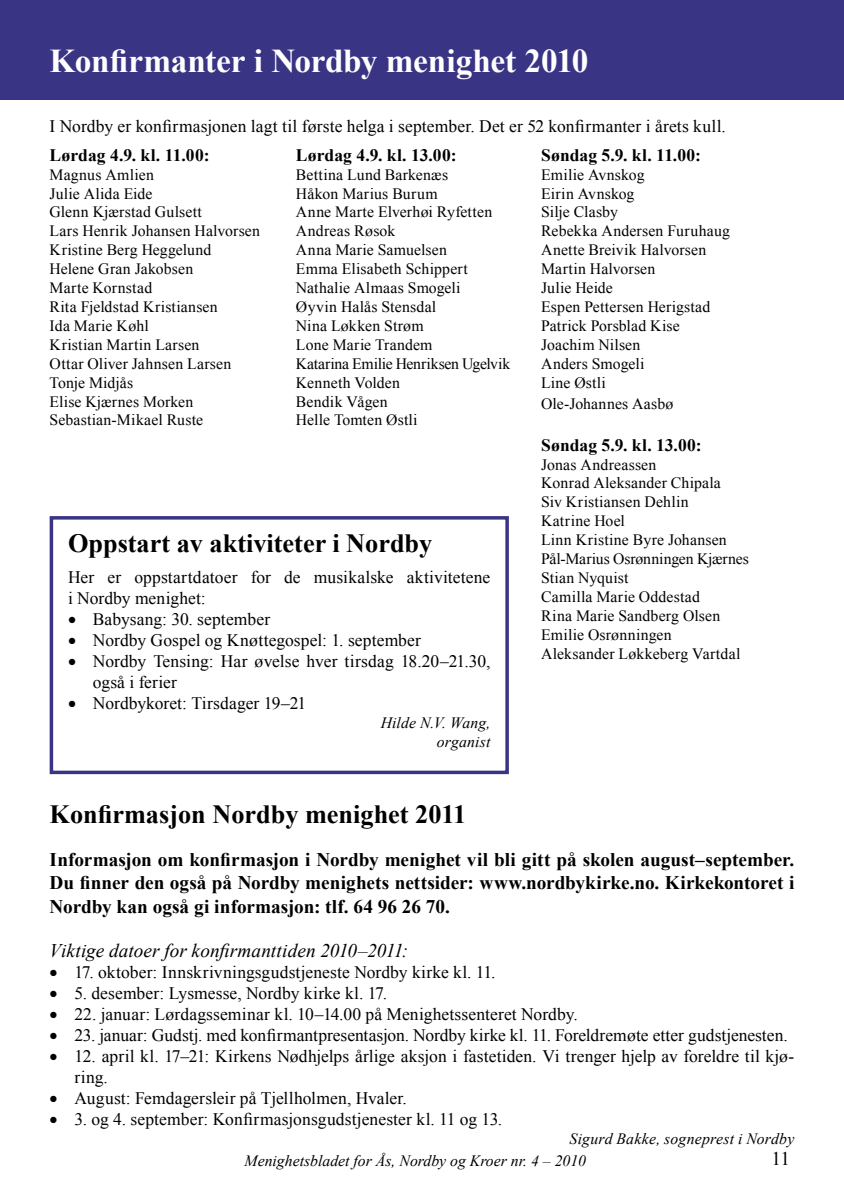
<style>
.page{position:relative;width:844px;height:1191px;background:#fff}
.page>*{position:absolute;margin:0;border:0;box-sizing:border-box;transform-origin:0 0}
.t1{font:700 33.25px "Times New Roman";letter-spacing:-.01em;color:#fff}
.t2{font:700 26.25px "Times New Roman";color:#000}
.t3{font:700 19.25px/23.1px "Times New Roman";letter-spacing:-.005em;color:#000;text-align:justify}
.t4{font:italic 19.25px "Times New Roman";color:#000}
.t5{font:19.25px "Times New Roman";color:#000}
.t6{font:17.5px/21px "Times New Roman";letter-spacing:.005em;color:#000}
.t7{font:700 17.5px "Times New Roman";letter-spacing:.01em;color:#000}
.t8{font:15.75px/18.9px "Times New Roman";letter-spacing:.01em;color:#000}
.t9{font:italic 15.75px/18.9px "Times New Roman";color:#000;text-align:right}
</style>
<div class="page">
<div style="left:0;top:0;width:843px;height:99px;background:#3a3484"></div>
<div style="left:50px;top:516px;width:458px;height:258px;border:4px solid #3a3484"></div>
<h1 class="t1" style="left:50px;top:38px;width:540px">Konfirmanter i Nordby menighet 2010</h1>
<p class="t6" style="left:50px;top:116px;width:677px">I Nordby er konfirmasjonen lagt til første helga i september. Det er 52 konfirmanter i årets kull.</p>
<p class="t7" style="left:50px;top:143px;width:161px">Lørdag 4.9. kl. 11.00:</p>
<p class="t8" style="left:50px;top:165px;width:212px">Magnus Amlien<br>Julie Alida Eide<br>Glenn Kjærstad Gulsett<br>Lars Henrik Johansen Halvorsen<br>Kristine Berg Heggelund<br>Helene Gran Jakobsen<br>Marte Kornstad<br>Rita Fjeldstad Kristiansen<br>Ida Marie Køhl<br>Kristian Martin Larsen<br>Ottar Oliver Jahnsen Larsen<br>Tonje Midjås<br>Elise Kjærnes Morken<br>Sebastian-Mikael Ruste</p>
<p class="t7" style="left:541px;top:143px;width:161px">Søndag 5.9. kl. 11.00:</p>
<p class="t8" style="left:541px;top:165px;width:190px">Emilie Avnskog<br>Eirin Avnskog<br>Silje Clasby<br>Rebekka Andersen Furuhaug<br>Anette Breivik Halvorsen<br>Martin Halvorsen<br>Julie Heide<br>Espen Pettersen Herigstad<br>Patrick Porsblad Kise<br>Joachim Nilsen<br>Anders Smogeli<br>Line Østli</p>
<p class="t8" style="left:541px;top:394px;width:134px">Ole-Johannes Aasbø</p>
<p class="t7" style="left:541px;top:433px;width:162px">Søndag 5.9. kl. 13.00:</p>
<p class="t8" style="left:541px;top:454px;width:209px">Jonas Andreassen<br>Konrad Aleksander Chipala<br>Siv Kristiansen Dehlin<br>Katrine Hoel<br>Linn Kristine Byre Johansen<br>Pål-Marius Osrønningen Kjærnes<br>Stian Nyquist<br>Camilla Marie Oddestad<br>Rina Marie Sandberg Olsen<br>Emilie Osrønningen<br>Aleksander Løkkeberg Vartdal</p>
<p class="t7" style="left:296px;top:143px;width:162px">Lørdag 4.9. kl. 13.00:</p>
<p class="t8" style="left:296px;top:165px;width:216px">Bettina Lund Barkenæs<br>Håkon Marius Burum<br>Anne Marte Elverhøi Ryfetten<br>Andreas Røsok<br>Anna Marie Samuelsen<br>Emma Elisabeth Schippert<br>Nathalie Almaas Smogeli<br>Øyvin Halås Stensdal<br>Nina Løkken Strøm<br>Lone Marie Trandem<br>Katarina Emilie Henriksen Ugelvik<br>Kenneth Volden<br>Bendik Vågen<br>Helle Tomten Østli</p>
<h2 class="t2" style="left:68px;top:525px;width:366px">Oppstart av aktiviteter i Nordby</h2>
<p class="t6" style="left:68px;top:566px;width:423px">Her er oppstartdatoer for de musikalske aktivitetene i Nordby menighet:</p>
<p class="t6" style="left:68px;top:608px;width:204px">• Babysang: 30. september</p>
<p class="t6" style="left:68px;top:629px;width:354px">• Nordby Gospel og Knøttegospel: 1. september</p>
<p class="t6" style="left:93px;top:650px;width:399px;text-indent:-25px">• Nordby Tensing: Har øvelse hver tirsdag 18.20–21.30, også i ferier</p>
<p class="t6" style="left:68px;top:692px;width:240px">• Nordbykoret: Tirsdager 19–21</p>
<p class="t9" style="left:381px;top:713px;width:111px">Hilde N.V. Wang, organist</p>
<h2 class="t2" style="left:50px;top:796px;width:418px">Konfirmasjon Nordby menighet 2011</h2>
<p class="t3" style="left:50px;top:848px;width:746px">Informasjon om konfirmasjon i Nordby menighet vil bli gitt på skolen august–september.<br>Du finner den også på Nordby menighets nettsider: www.nordbykirke.no. Kirkekontoret i Nordby kan også gi informasjon: tlf. 64 96 26 70.</p>
<p class="t4" style="left:50px;top:937px;width:360px">Viktige datoer for konfirmanttiden 2010–2011:</p>
<p class="t6" style="left:50px;top:961px;width:447px">• 17. oktober: Innskrivningsgudstjeneste Nordby kirke kl. 11.</p>
<p class="t6" style="left:50px;top:982px;width:339px">• 5. desember: Lysmesse, Nordby kirke kl. 17.</p>
<p class="t6" style="left:50px;top:1003px;width:529px">• 22. januar: Lørdagsseminar kl. 10–14.00 på Menighetssenteret Nordby.</p>
<p class="t6" style="left:50px;top:1024px;width:739px">• 23. januar: Gudstj. med konfirmantpresentasjon. Nordby kirke kl. 11. Foreldremøte etter gudstjenesten.</p>
<p class="t6" style="left:74px;top:1045px;width:721px;text-indent:-25px">• 12. april kl. 17–21: Kirkens Nødhjelps årlige aksjon i fastetiden. Vi trenger hjelp av foreldre til kjø&shy;ring.</p>
<p class="t6" style="left:50px;top:1087px;width:359px">• August: Femdagersleir på Tjellholmen, Hvaler.</p>
<p class="t6" style="left:50px;top:1108px;width:454px">• 3. og 4. september: Konfirmasjonsgudstjenester kl. 11 og 13.</p>
<p class="t9" style="left:569px;top:1128px;width:226px">Sigurd Bakke, sogneprest i Nordby</p>
<p class="t9" style="left:244px;top:1150px;width:343px">Menighetsbladet for Ås, Nordby og Kroer nr. 4 – 2010</p>
<p class="t5" style="left:771px;top:1145px;width:20px">11</p>
</div>
